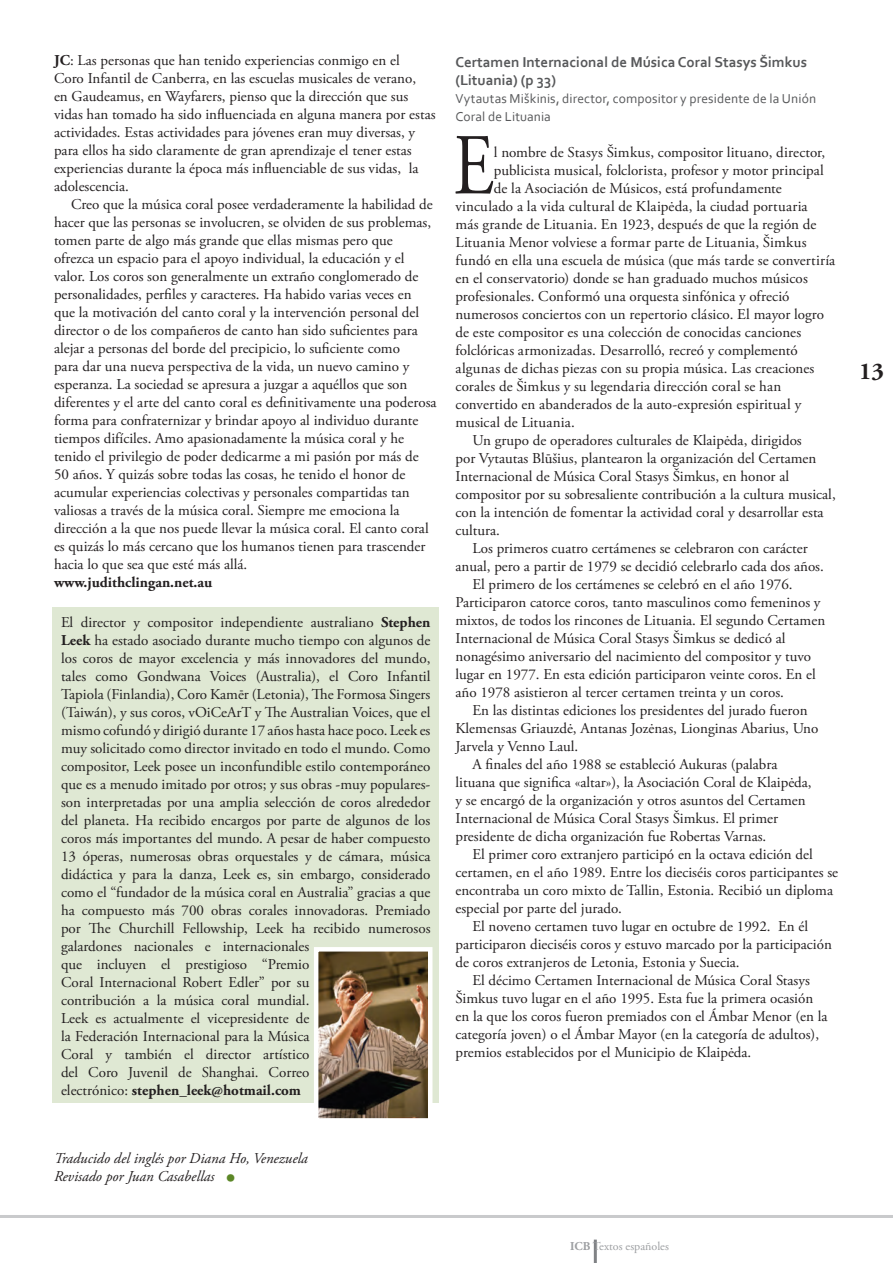
<style>
.page{position:relative;width:893px;height:1263px;background:#fff}
.page>*{position:absolute;margin:0;border:0;box-sizing:border-box;transform-origin:0 0}
.TextFirstLetter{font:86.55px "Adobe Garamond Pro";color:#231f20;scale:.8 1}
.t1{font:700 24px "Adobe Garamond Pro";color:#231f20}
.TextIntended{font:15px/18px "Adobe Garamond Pro";color:#231f20}
.TextFirstLetter-2{font:15px "Adobe Garamond Pro";letter-spacing:.005em;color:#231f20}
.t2{font:italic 15px/18px "Adobe Garamond Pro";color:#231f20}
.t3{font:700 15px/18px "Corbel";color:#57585a}
.t4{font:700 15px "Adobe Garamond Pro";color:#231f20}
.t5{font:13.5px/18px "Corbel";letter-spacing:.01em;color:#57585a}
.t6{font:12px "Adobe Garamond Pro";color:#9d9fa2}
.s1{font-weight:700}
.s2{font-style:normal;font-size:27px;color:#5c8727}
</style>
<div class="page">
<hr style="left:0;top:1215px;width:893px;height:3px;background:#c9cacc">
<hr style="left:594px;top:1239px;width:3px;height:24px;background:#808285">
<div style="left:53px;top:607px;width:386px;height:496px;background:#dfe8d3"></div>
<img style="left:319px;top:952px;width:108px;height:166px">
<div style="left:314px;top:947px;width:118px;height:176px;border:4px solid #fff"></div>
<p class="TextIntended" style="left:54px;top:52px;width:383px"><span class="s1">JC</span>: Las personas que han tenido experiencias conmigo en el<br>Coro Infantil de Canberra, en las escuelas musicales de verano,<br>en Gaudeamus, en Wayfarers, pienso que la dirección que sus vidas han tomado ha sido influenciada en alguna manera por estas actividades. Estas actividades para jóvenes eran muy diversas, y para ellos ha sido claramente de gran aprendizaje el tener estas experiencias durante la época más influenciable de sus vidas, la adolescencia.</p>
<p class="TextIntended" style="left:54px;top:196px;width:384px;text-indent:17px">Creo que la música coral posee verdaderamente la habilidad de hacer que las personas se involucren, se olviden de sus problemas, tomen parte de algo más grande que ellas mismas pero que ofrezca un espacio para el apoyo individual, la educación y el valor. Los coros son generalmente un extraño conglomerado de personalidades, perfiles y caracteres. Ha habido varias veces en<br>que la motivación del canto coral y la intervención personal del director o de los compañeros de canto han sido suficientes para alejar a personas del borde del precipicio, lo suficiente como<br>para dar una nueva perspectiva de la vida, un nuevo camino y esperanza. La sociedad se apresura a juzgar a aquéllos que son diferentes y el arte del canto coral es definitivamente una poderosa forma para confraternizar y brindar apoyo al individuo durante tiempos difíciles. Amo apasionadamente la música coral y he tenido el privilegio de poder dedicarme a mi pasión por más de 50 años. Y quizás sobre todas las cosas, he tenido el honor de acumular experiencias colectivas y personales compartidas tan valiosas a través de la música coral. Siempre me emociona la dirección a la que nos puede llevar la música coral. El canto coral es quizás lo más cercano que los humanos tienen para trascender hacia lo que sea que esté más allá.</p>
<p class="t4" style="left:54px;top:573px;width:160px">www.judithclingan.net.au</p>
<p class="TextIntended" style="left:61px;top:613px;width:371px">El director y compositor independiente australiano <span class="s1">Stephen Leek</span> ha estado asociado durante mucho tiempo con algunos de los coros de mayor excelencia y más innovadores del mundo, tales como Gondwana Voices (Australia), el Coro Infantil Tapiola (Finlandia), Coro Kamēr (Letonia), The Formosa Singers (Taiwán), y sus coros, vOiCeArT y The Australian Voices, que el mismo cofundó y dirigió durante 17 años hasta hace poco. Leek es muy solicitado como director invitado en todo el mundo. Como compositor, Leek posee un inconfundible estilo contemporáneo que es a menudo imitado por otros; y sus obras -muy populares&shy;son interpretadas por una amplia selección de coros alrededor del planeta. Ha recibido encargos por parte de algunos de los coros más importantes del mundo. A pesar de haber compuesto 13 óperas, numerosas obras orquestales y de cámara, música didáctica y para la danza, Leek es, sin embargo, considerado como el “fundador de la música coral en Australia” gracias a que ha compuesto más 700 obras corales innovadoras. Premiado por The Churchill Fellowship, Leek ha recibido numerosos galardones nacionales e internacionales<br>que incluyen el prestigioso “Premio<br>Coral Internacional Robert Edler” por su<br>contribución a la música coral mundial.<br>Leek es actualmente el vicepresidente de<br>la Federación Internacional para la Música<br>Coral y también el director artístico<br>del Coro Juvenil de Shanghai. Correo<br>electrónico: <span class="s1">stephen_leek@hotmail.com</span></p>
<p class="t3" style="left:455px;top:53px;width:353px">Certamen Internacional de Música Coral Stasys Šimkus (Lituania) (p 33)</p>
<p class="t5" style="left:455px;top:90px;width:362px">Vytautas Miškinis, director, compositor y presidente de la Unión<br>Coral de Lituania</p>
<p class="TextFirstLetter" style="left:453px;top:114px;width:52px">E</p>
<p class="TextFirstLetter-2" style="left:494px;top:144px;width:333px">l nombre de Stasys Šimkus, compositor lituano, director,</p>
<p class="TextFirstLetter-2" style="left:494px;top:162px;width:332px">publicista musical, folclorista, profesor y motor principal</p>
<p class="TextFirstLetter-2" style="left:494px;top:180px;width:289px">de la Asociación de Músicos, está profundamente</p>
<p class="TextFirstLetter-2" style="left:455px;top:198px;width:354px">vinculado a la vida cultural de Klaipėda, la ciudad portuaria</p>
<p class="TextFirstLetter-2" style="left:455px;top:216px;width:362px">más grande de Lituania. En 1923, después de que la región de</p>
<p class="TextFirstLetter-2" style="left:455px;top:234px;width:353px">Lituania Menor volviese a formar parte de Lituania, Šimkus</p>
<p class="TextFirstLetter-2" style="left:455px;top:252px;width:381px">fundó en ella una escuela de música (que más tarde se convertiría</p>
<p class="TextFirstLetter-2" style="left:455px;top:270px;width:354px">en el conservatorio) donde se han graduado muchos músicos</p>
<p class="TextFirstLetter-2" style="left:455px;top:288px;width:335px">profesionales. Conformó una orquesta sinfónica y ofreció</p>
<p class="TextFirstLetter-2" style="left:455px;top:306px;width:370px">numerosos conciertos con un repertorio clásico. El mayor logro</p>
<p class="TextFirstLetter-2" style="left:455px;top:324px;width:347px">de este compositor es una colección de conocidas canciones</p>
<p class="TextFirstLetter-2" style="left:455px;top:342px;width:344px">folclóricas armonizadas. Desarrolló, recreó y complementó</p>
<p class="TextFirstLetter-2" style="left:455px;top:360px;width:360px">algunas de dichas piezas con su propia música. Las creaciones</p>
<p class="TextFirstLetter-2" style="left:455px;top:378px;width:327px">corales de Šimkus y su legendaria dirección coral se han</p>
<p class="TextFirstLetter-2" style="left:455px;top:396px;width:347px">convertido en abanderados de la auto-expresión espiritual y</p>
<p class="TextFirstLetter-2" style="left:455px;top:414px;width:121px">musical de Lituania.</p>
<p class="TextIntended" style="left:455px;top:432px;width:382px;text-indent:17px">Un grupo de operadores culturales de Klaipėda, dirigidos<br>por Vytautas Blūšius, plantearon la organización del Certamen Internacional de Música Coral Stasys Šimkus, en honor al compositor por su sobresaliente contribución a la cultura musical, con la intención de fomentar la actividad coral y desarrollar esta cultura.</p>
<p class="TextIntended" style="left:455px;top:540px;width:370px;text-align:center">Los primeros cuatro certámenes se celebraron con carácter anual, pero a partir de 1979 se decidió celebrarlo cada dos años.</p>
<p class="TextIntended" style="left:455px;top:576px;width:371px;text-indent:17px">El primero de los certámenes se celebró en el año 1976.<br>Participaron catorce coros, tanto masculinos como femeninos y mixtos, de todos los rincones de Lituania. El segundo Certamen Internacional de Música Coral Stasys Šimkus se dedicó al nonagésimo aniversario del nacimiento del compositor y tuvo lugar en 1977. En esta edición participaron veinte coros. En el año 1978 asistieron al tercer certamen treinta y un coros.</p>
<p class="TextIntended" style="left:455px;top:702px;width:364px;text-indent:17px">En las distintas ediciones los presidentes del jurado fueron<br>Klemensas Griauzdė, Antanas Jozėnas, Lionginas Abarius, Uno<br>Jarvela y Venno Laul.</p>
<p class="TextIntended" style="left:455px;top:756px;width:358px;text-indent:17px">A finales del año 1988 se estableció Aukuras (palabra lituana que significa «altar»), la Asociación Coral de Klaipėda, y se encargó de la organización y otros asuntos del Certamen Internacional de Música Coral Stasys Šimkus. El primer presidente de dicha organización fue Robertas Varnas.</p>
<p class="TextIntended" style="left:455px;top:846px;width:384px;text-indent:17px">El primer coro extranjero participó en la octava edición del certamen, en el año 1989. Entre los dieciséis coros participantes se encontraba un coro mixto de Tallin, Estonia. Recibió un diploma especial por parte del jurado.</p>
<p class="TextIntended" style="left:455px;top:918px;width:378px;text-indent:17px">El noveno certamen tuvo lugar en octubre de 1992. En él participaron dieciséis coros y estuvo marcado por la participación de coros extranjeros de Letonia, Estonia y Suecia.</p>
<p class="TextIntended" style="left:455px;top:972px;width:373px;text-indent:17px">El décimo Certamen Internacional de Música Coral Stasys Šimkus tuvo lugar en el año 1995. Esta fue la primera ocasión en la que los coros fueron premiados con el Ámbar Menor (en la categoría joven) o el Ámbar Mayor (en la categoría de adultos), premios establecidos por el Municipio de Klaipėda.</p>
<p class="t2" style="left:54px;top:1150px;width:255px">Traducido del inglés por Diana Ho, Venezuela<br>Revisado por Juan Casabellas <span class="s2">•</span></p>
<p class="t6" style="left:570px;top:1239px;width:100px"><span class="s1">ICB</span> Textos españoles</p>
<p class="t1" style="left:859px;top:357px;width:26px">13</p>
</div>
